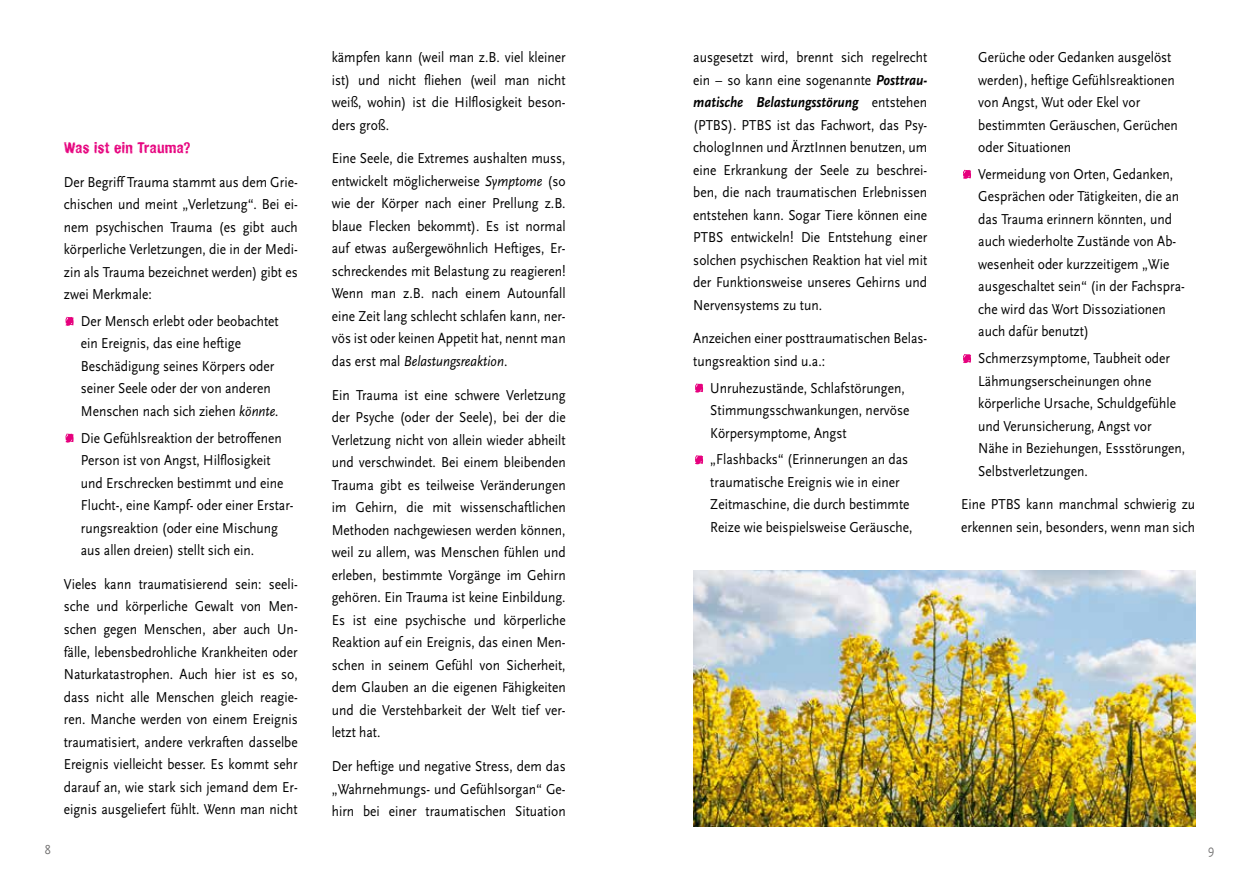
<style>
.page{position:relative;width:1259px;height:893px;background:#fff}
.page>*{position:absolute;margin:0;border:0;box-sizing:border-box;transform-origin:0 0}
.t1{font:700 54px "Hand Vetica";color:#e6007d}
.t2{font:15px/22.5px "Scala Sans";color:#000;scale:.9 1}
.t3{font:700 15px "Hand Vetica";letter-spacing:.02em;color:#e6007d}
.t4{font:13.5px "Scala Sans";color:#706f6f;scale:.9 1}
.s1{font-style:italic}
.s2{font-weight:700;font-style:italic}
</style>
<div class="page">
<img style="left:693px;top:571px;width:502px;height:255px">
<p class="t3" style="left:64px;top:138px;width:128px">Was ist ein Trauma?</p>
<p class="t2" style="left:64px;top:171px;width:261px;text-align:justify">Der Begriff Trauma stammt aus dem Grie&shy;chischen und meint „Verletzung“. Bei ei&shy;nem psychischen Trauma (es gibt auch körperliche Verletzungen, die in der Medi&shy;zin als Trauma bezeichnet werden) gibt es zwei Merkmale:</p>
<h1 class="t1" style="left:64px;top:273px;width:13px">.</h1>
<p class="t2" style="left:81px;top:310px;width:222px">Der Mensch erlebt oder beobachtet ein Ereignis, das eine heftige Beschädigung seines Körpers oder seiner Seele oder der von anderen Menschen nach sich ziehen <span class="s1">könnte.</span></p>
<h1 class="t1" style="left:64px;top:389px;width:13px">.</h1>
<p class="t2" style="left:81px;top:427px;width:238px">Die Gefühlsreaktion der betroffenen Person ist von Angst, Hilflosigkeit und Erschrecken bestimmt und eine Flucht-, eine Kampf- oder einer Erstar&shy;rungsreaktion (oder eine Mischung aus allen dreien) stellt sich ein.</p>
<p class="t2" style="left:64px;top:573px;width:261px;text-align:justify">Vieles kann traumatisierend sein: seeli&shy;sche und körperliche Gewalt von Men&shy;schen gegen Menschen, aber auch Un&shy;fälle, lebensbedrohliche Krankheiten oder Naturkatastrophen. Auch hier ist es so, dass nicht alle Menschen gleich reagie&shy;ren. Manche werden von einem Ereignis traumatisiert, andere verkraften dasselbe Ereignis vielleicht besser. Es kommt sehr darauf an, wie stark sich jemand dem Er&shy;eignis ausgeliefert fühlt. Wenn man nicht</p>
<p class="t2" style="left:332px;top:46px;width:261px;text-align:justify">kämpfen kann (weil man z.B. viel kleiner ist) und nicht fliehen (weil man nicht weiß, wohin) ist die Hilflosigkeit beson&shy;ders groß.</p>
<p class="t2" style="left:332px;top:148px;width:261px;text-align:justify">Eine Seele, die Extremes aushalten muss, entwickelt möglicherweise <span class="s1">Symptome</span> (so wie der Körper nach einer Prellung z.B. blaue Flecken bekommt). Es ist normal auf etwas außergewöhnlich Heftiges, Er&shy;schreckendes mit Belastung zu reagieren!<br>Wenn man z.B. nach einem Autounfall eine Zeit lang schlecht schlafen kann, ner&shy;vös ist oder keinen Appetit hat, nennt man das erst mal <span class="s1">Belastungsreaktion</span>.</p>
<p class="t2" style="left:332px;top:384px;width:261px;text-align:justify">Ein Trauma ist eine schwere Verletzung der Psyche (oder der Seele), bei der die Verletzung nicht von allein wieder abheilt und verschwindet. Bei einem bleibenden Trauma gibt es teilweise Veränderungen im Gehirn, die mit wissenschaftlichen Methoden nachgewiesen werden können, weil zu allem, was Menschen fühlen und erleben, bestimmte Vorgänge im Gehirn gehören. Ein Trauma ist keine Einbildung.<br>Es ist eine psychische und körperliche Reaktion auf ein Ereignis, das einen Men&shy;schen in seinem Gefühl von Sicherheit, dem Glauben an die eigenen Fähigkeiten und die Verstehbarkeit der Welt tief ver&shy;letzt hat.</p>
<p class="t2" style="left:332px;top:755px;width:261px;text-align:justify">Der heftige und negative Stress, dem das „Wahrnehmungs- und Gefühlsorgan“ Ge&shy;hirn bei einer traumatischen Situation</p>
<p class="t2" style="left:693px;top:46px;width:261px;text-align:justify">ausgesetzt wird, brennt sich regelrecht ein – so kann eine sogenannte <span class="s2">Posttrau&shy;matische Belastungsstörung</span> entstehen (PTBS). PTBS ist das Fachwort, das Psy&shy;chologInnen und ÄrztInnen benutzen, um eine Erkrankung der Seele zu beschrei&shy;ben, die nach traumatischen Erlebnissen entstehen kann. Sogar Tiere können eine PTBS entwickeln! Die Entstehung einer solchen psychischen Reaktion hat viel mit der Funktionsweise unseres Gehirns und Nervensystems zu tun.</p>
<p class="t2" style="left:693px;top:328px;width:261px">Anzeichen einer posttraumatischen Belas&shy;tungsreaktion sind u.a.:</p>
<h1 class="t1" style="left:693px;top:339px;width:13px">.</h1>
<p class="t2" style="left:710px;top:377px;width:223px">Unruhezustände, Schlafstörungen,<br>Stimmungsschwankungen, nervöse<br>Körpersymptome, Angst</p>
<h1 class="t1" style="left:693px;top:411px;width:13px">.</h1>
<p class="t2" style="left:710px;top:449px;width:226px">„Flashbacks“ (Erinnerungen an das traumatische Ereignis wie in einer Zeitmaschine, die durch bestimmte Reize wie beispielsweise Geräusche,</p>
<p class="t2" style="left:978px;top:46px;width:223px">Gerüche oder Gedanken ausgelöst werden), heftige Gefühlsreaktionen von Angst, Wut oder Ekel vor bestimmten Geräuschen, Gerüchen oder Situationen</p>
<h1 class="t1" style="left:961px;top:126px;width:13px">.</h1>
<p class="t2" style="left:978px;top:163px;width:231px">Vermeidung von Orten, Gedanken,<br>Gesprächen oder Tätigkeiten, die an das Trauma erinnern könnten, und auch wiederholte Zustände von Ab&shy;wesenheit oder kurzzeitigem „Wie ausgeschaltet sein“ (in der Fachspra&shy;che wird das Wort Dissoziationen auch dafür benutzt)</p>
<h1 class="t1" style="left:961px;top:310px;width:13px">.</h1>
<p class="t2" style="left:978px;top:347px;width:231px">Schmerzsymptome, Taubheit oder<br>Lähmungserscheinungen ohne körperliche Ursache, Schuldgefühle und Verunsicherung, Angst vor<br>Nähe in Beziehungen, Essstörungen,<br>Selbstverletzungen.</p>
<p class="t2" style="left:961px;top:494px;width:261px">Eine PTBS kann manchmal schwierig zu erkennen sein, besonders, wenn man sich</p>
<p class="t4" style="left:45px;top:842px;width:8px">8</p>
<p class="t4" style="left:1208px;top:842px;width:9px">9</p>
</div>
